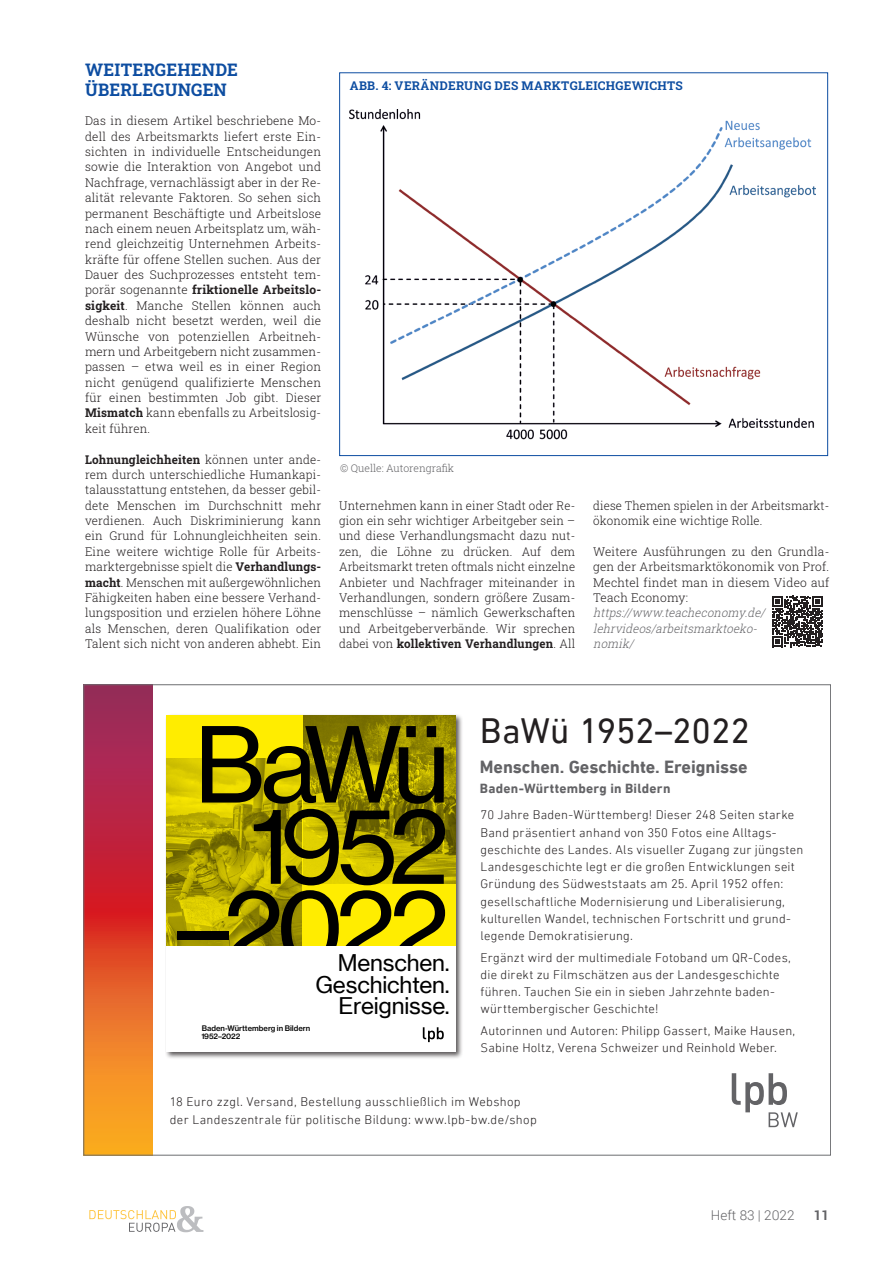
<style>
.page{position:relative;width:893px;height:1263px;background:#fff}
.page>*{position:absolute;margin:0;border:0;box-sizing:border-box;transform-origin:0 0}
.t1{font:102.9px/81.3px "N Haas Grotesk TX Pro 55 Rg";letter-spacing:-.095em;color:#000;text-align:right}
.t2{font:36px "DIN Next LT Pro";letter-spacing:-.005em;color:#231f20}
.t3{font:22.5px/21.6px "N Haas Grotesk TX Pro 55 Rg";letter-spacing:-.01em;color:#000;text-align:right}
.t4{font:700 18px "DIN Next LT Pro";letter-spacing:-.005em;color:#636366}
.Zwischenüberschrifte{font:700 17.25px/19.5px "Roboto Slab";letter-spacing:.01em;color:#0d4da1}
.t5{font:700 13.5px "DIN Next LT Pro";letter-spacing:.02em;color:#636366}
.t6{font:300 13.5px "Roboto";color:#636366}
.t7{font:700 13.5px "Roboto";color:#636366}
.t8{font:300 12.75px/17.2px "DIN Next LT Pro";letter-spacing:.02em;color:#231f20}
.Fließtext{font:300 12px/15.3px "Roboto Slab";letter-spacing:.015em;color:#231f20;text-align:justify}
.Fließtext-2{font:italic 300 12px/15.3px "Roboto Slab";color:#636366;scale:.95 1}
.Bildüberschriften{font:700 12px "Roboto Slab";letter-spacing:.025em;color:#0d4da1}
.Bildnachweis{font:300 10.5px "Roboto Slab";color:#636366}
.t9{font:7.65px/8.4px "N Haas Grotesk TX Pro 65 Md";color:#000}
.s1{font-weight:700}
</style>
<div class="page">
<svg style="left:89px;top:1206px;width:114px;height:26px"></svg>
<img style="left:350px;top:110px;width:466px;height:330px">
<svg style="left:85px;top:686px;width:67px;height:467px;background:#d14d35"></svg>
<svg style="left:732px;top:1073px;width:66px;height:54px"></svg>
<div style="left:165px;top:713px;width:298px;height:346px;background:#231f20;opacity:.75"></div>
<svg style="left:167px;top:715px;width:288px;height:231px;background:#c3b400"></svg>
<hr style="left:167px;top:1052px;width:288px;height:1px;background:#000">
<div style="left:167px;top:946px;width:288px;height:106px;background:#fff"></div>
<svg style="left:423px;top:1027px;width:21px;height:15px"></svg>
<svg style="left:772px;top:596px;width:51px;height:51px"></svg>
<p class="Zwischenüberschrifte" style="left:85px;top:60px;width:154px">WEITERGEHENDE<br>ÜBERLEGUNGEN</p>
<p class="Fließtext" style="left:85px;top:113px;width:238px">Das in diesem Artikel beschriebene Mo&shy;dell des Arbeitsmarkts liefert erste Ein&shy;sichten in individuelle Entscheidungen sowie die Interaktion von Angebot und Nachfrage, vernachlässigt aber in der Re&shy;alität relevante Faktoren. So sehen sich permanent Beschäftigte und Arbeitslose nach einem neuen Arbeitsplatz um, wäh&shy;rend gleichzeitig Unternehmen Arbeits&shy;kräfte für offene Stellen suchen. Aus der Dauer des Suchprozesses entsteht tem&shy;porär sogenannte <span class="s1">friktionelle Arbeitslo&shy;sigkeit</span>. Manche Stellen können auch deshalb nicht besetzt werden, weil die Wünsche von potenziellen Arbeitneh&shy;mern und Arbeitgebern nicht zusammen&shy;passen – etwa weil es in einer Region nicht genügend qualifizierte Menschen für einen bestimmten Job gibt. Dieser <span class="s1">Mismatch</span> kann ebenfalls zu Arbeitslosig&shy;keit führen.</p>
<p class="Fließtext" style="left:85px;top:451px;width:238px"><span class="s1">Lohnungleichheiten</span> können unter ande&shy;rem durch unterschiedliche Humankapi&shy;talausstattung entstehen, da besser gebil&shy;dete Menschen im Durchschnitt mehr verdienen. Auch Diskriminierung kann ein Grund für Lohnungleichheiten sein.<br>Eine weitere wichtige Rolle für Arbeits&shy;marktergebnisse spielt die <span class="s1">Verhandlungs&shy;macht</span>. Menschen mit außergewöhnlichen Fähigkeiten haben eine bessere Verhand&shy;lungsposition und erzielen höhere Löhne als Menschen, deren Qualifikation oder Talent sich nicht von anderen abhebt. Ein</p>
<p class="Bildüberschriften" style="left:350px;top:77px;width:335px">ABB. 4: VERÄNDERUNG DES MARKTGLEICHGEWICHTS</p>
<p class="Bildnachweis" style="left:340px;top:461px;width:115px">© Quelle: Autorengrafik</p>
<p class="Fließtext" style="left:339px;top:497px;width:238px">Unternehmen kann in einer Stadt oder Re&shy;gion ein sehr wichtiger Arbeitgeber sein – und diese Verhandlungsmacht dazu nut&shy;zen, die Löhne zu drücken. Auf dem Arbeitsmarkt treten oftmals nicht einzelne Anbieter und Nachfrager miteinander in Verhandlungen, sondern größere Zusam&shy;menschlüsse – nämlich Gewerkschaften und Arbeitgeberverbände. Wir sprechen dabei von <span class="s1">kollektiven Verhandlungen</span>. All</p>
<p class="Fließtext" style="left:593px;top:497px;width:238px">diese Themen spielen in der Arbeitsmarkt&shy;ökonomik eine wichtige Rolle.</p>
<p class="Fließtext" style="left:593px;top:543px;width:238px">Weitere Ausführungen zu den Grundla&shy;gen der Arbeitsmarktökonomik von Prof.<br>Mechtel findet man in diesem Video auf Teach Economy:</p>
<p class="Fließtext-2" style="left:593px;top:605px;width:186px">https://www.teacheconomy.de/ lehrvideos/arbeitsmarktoeko&shy;nomik/</p>
<h1 class="t1" style="left:194px;top:724px;width:258px">BaWü</h1>
<h1 class="t1" style="left:178px;top:805px;width:273px">1952 –2022</h1>
<h3 class="t3" style="left:316px;top:952px;width:136px">Menschen.<br>Geschichten.<br>Ereignisse.</h3>
<p class="t9" style="left:201px;top:1024px;width:110px">Baden-Württemberg in Bildern<br>1952–2022</p>
<h2 class="t2" style="left:480px;top:710px;width:272px">BaWü 1952–2022</h2>
<h3 class="t4" style="left:480px;top:756px;width:269px">Menschen. Geschichte. Ereignisse</h3>
<p class="t5" style="left:480px;top:781px;width:192px">Baden-Württemberg in Bildern</p>
<p class="t8" style="left:481px;top:806px;width:324px">70 Jahre Baden-Württemberg! Dieser 248 Seiten starke Band präsentiert anhand von 350 Fotos eine Alltags&shy;geschichte des Landes. Als visueller Zugang zur jüngsten Landesgeschichte legt er die großen Entwicklungen seit Gründung des Südweststaats am 25. April 1952 offen: gesellschaftliche Modernisierung und Liberalisierung, kulturellen Wandel, technischen Fortschritt und grund&shy;legende Demokratisierung.</p>
<p class="t8" style="left:481px;top:948px;width:312px">Ergänzt wird der multimediale Fotoband um QR-Codes, die direkt zu Filmschätzen aus der Landesgeschichte führen. Tauchen Sie ein in sieben Jahrzehnte baden&shy;württembergischer Geschichte!</p>
<p class="t8" style="left:481px;top:1022px;width:316px">Autorinnen und Autoren: Philipp Gassert, Maike Hausen,<br>Sabine Holtz, Verena Schweizer und Reinhold Weber.</p>
<p class="t8" style="left:170px;top:1093px;width:368px">18 Euro zzgl. Versand, Bestellung ausschließlich im Webshop der Landeszentrale für politische Bildung: www.lpb-bw.de/shop</p>
<p class="t6" style="left:711px;top:1206px;width:85px">Heft 83 | 2022</p>
<p class="t7" style="left:814px;top:1206px;width:17px">11</p>
</div>
